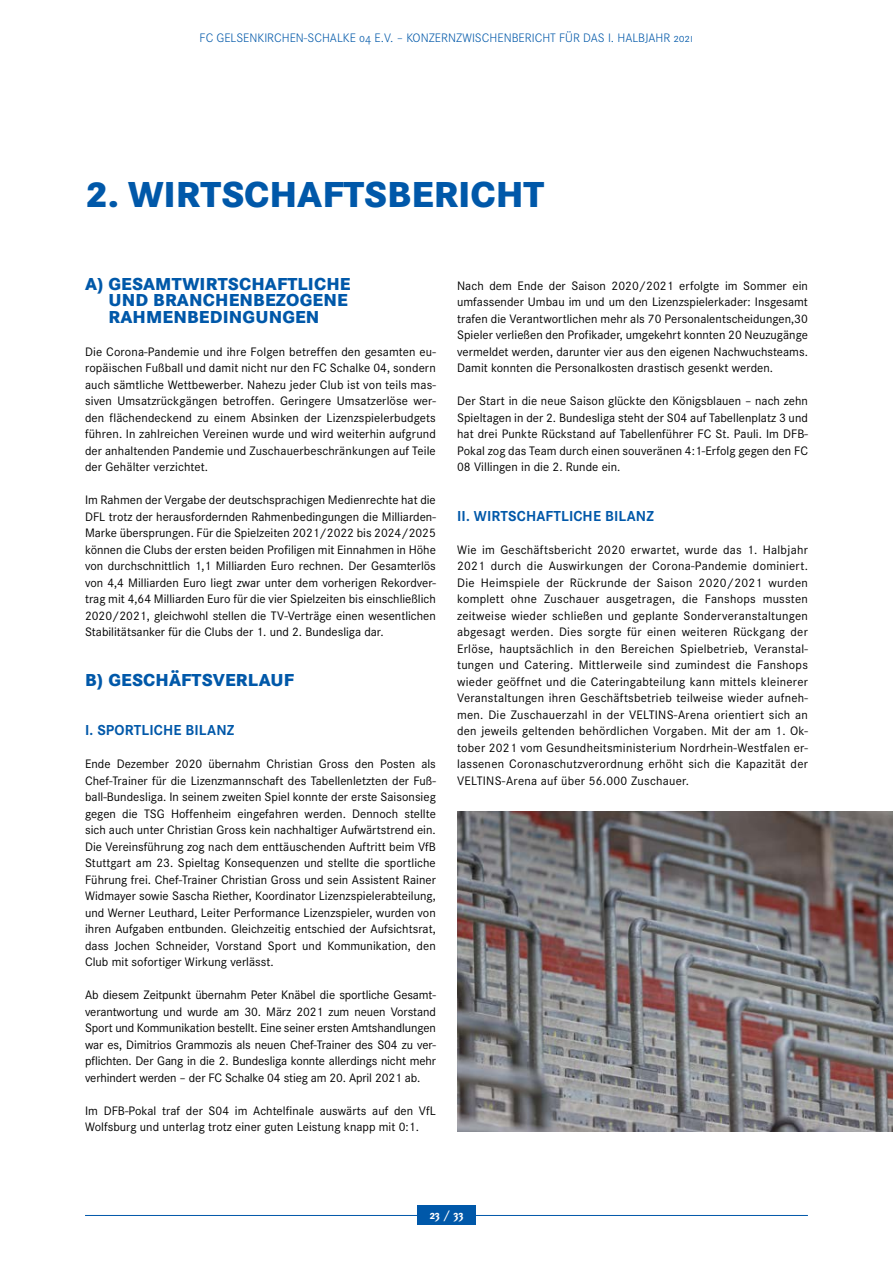
<style>
.page{position:relative;width:893px;height:1263px;background:#fff}
.page>*{position:absolute;margin:0;border:0;box-sizing:border-box;transform-origin:0 0}
.t1{font:800 37.5px "Corporate S";color:#0058a9}
.t2{font:800 18px/16.5px "Corporate S";letter-spacing:.01em;color:#0058a9}
.t3{font:700 15px "Corporate S";letter-spacing:.01em;color:#0058a9}
.t4{font:12.75px/16.5px "Corporate S";letter-spacing:.005em;color:#000;text-align:justify}
.t5{font:300 12.75px "Corporate SSC";color:#0058a9}
.t6{font:700 12.75px "Corporate SSC";color:#fff}
.s1{font-family:"Corporate S";font-weight:600}
</style>
<div class="page">
<hr style="left:85px;top:1215px;width:723px;height:1px;background:#0058a9">
<div style="left:417px;top:1206px;width:58px;height:19px;background:#0058a9"></div>
<img style="left:457px;top:811px;width:436px;height:320px">
<p class="t5" style="left:200px;top:31px;width:495px">FC GELSENKIRCHEN-SCHALKE 04 E.V. – KONZERNZWISCHENBERICHT FÜR DAS I. HALBJAHR 2021</p>
<h1 class="t1" style="left:85px;top:169px;width:461px">2. WIRTSCHAFTSBERICHT</h1>
<h2 class="t2" style="left:108px;top:275px;width:244px;text-indent:-23px">A) GESAMTWIRTSCHAFTLICHE<br>UND BRANCHENBEZOGENE<br>RAHMENBEDINGUNGEN</h2>
<p class="t4" style="left:85px;top:343px;width:352px">Die Corona-Pandemie und ihre Folgen betreffen den gesamten eu&shy;ropäischen Fußball und damit nicht nur den FC Schalke 04, sondern auch sämtliche Wettbewerber. Nahezu jeder Club ist von teils mas&shy;siven Umsatzrückgängen betroffen. Geringere Umsatzerlöse wer&shy;den flächendeckend zu einem Absinken der Lizenzspielerbudgets führen. In zahlreichen Vereinen wurde und wird weiterhin aufgrund der anhaltenden Pandemie und Zuschauerbeschränkungen auf Teile der Gehälter verzichtet.</p>
<p class="t4" style="left:85px;top:491px;width:352px">Im Rahmen der Vergabe der deutschsprachigen Medienrechte hat die DFL trotz der herausfordernden Rahmenbedingungen die Milliarden-Marke übersprungen. Für die Spielzeiten 2021/2022 bis 2024/2025 können die Clubs der ersten beiden Profiligen mit Einnahmen in Höhe von durchschnittlich 1,1 Milliarden Euro rechnen. Der Gesamterlös von 4,4 Milliarden Euro liegt zwar unter dem vorherigen Rekordver&shy;trag mit 4,64 Milliarden Euro für die vier Spielzeiten bis einschließlich 2020/2021, gleichwohl stellen die TV-Verträge einen wesentlichen Stabilitätsanker für die Clubs der 1. und 2. Bundesliga dar.</p>
<h2 class="t2" style="left:85px;top:671px;width:210px">B) GESCHÄFTSVERLAUF</h2>
<p class="t3" style="left:85px;top:720px;width:151px">I. SPORTLICHE BILANZ</p>
<p class="t4" style="left:85px;top:755px;width:352px">Ende Dezember 2020 übernahm Christian Gross den Posten als Chef-Trainer für die Lizenzmannschaft des Tabellenletzten der Fuß&shy;ball-Bundesliga. In seinem zweiten Spiel konnte der erste Saisonsieg gegen die TSG Hoffenheim eingefahren werden. Dennoch stellte sich auch unter Christian Gross kein nachhaltiger Aufwärtstrend ein.<br>Die Vereinsführung zog nach dem enttäuschenden Auftritt beim VfB Stuttgart am 23. Spieltag Konsequenzen und stellte die sportliche Führung frei. Chef-Trainer Christian Gross und sein Assistent Rainer Widmayer sowie Sascha Riether, Koordinator Lizenzspielerabteilung, und Werner Leuthard, Leiter Performance Lizenzspieler, wurden von ihren Aufgaben entbunden. Gleichzeitig entschied der Aufsichtsrat, dass Jochen Schneider, Vorstand Sport und Kommunikation, den Club mit sofortiger Wirkung verlässt.</p>
<p class="t4" style="left:85px;top:986px;width:352px">Ab diesem Zeitpunkt übernahm Peter Knäbel die sportliche Gesamt&shy;verantwortung und wurde am 30. März 2021 zum neuen Vorstand Sport und Kommunikation bestellt. Eine seiner ersten Amtshandlungen war es, Dimitrios Grammozis als neuen Chef-Trainer des S04 zu ver&shy;pflichten. Der Gang in die 2. Bundesliga konnte allerdings nicht mehr verhindert werden – der FC Schalke 04 stieg am 20. April 2021 ab.</p>
<p class="t4" style="left:85px;top:1102px;width:352px">Im DFB-Pokal traf der S04 im Achtelfinale auswärts auf den VfL<br>Wolfsburg und unterlag trotz einer guten Leistung knapp mit 0:1.</p>
<p class="t4" style="left:457px;top:277px;width:352px">Nach dem Ende der Saison 2020/2021 erfolgte im Sommer ein umfassender Umbau im und um den Lizenzspielerkader: Insgesamt trafen die Verantwortlichen mehr als 70 Personalentscheidungen,30<br>Spieler verließen den Profikader, umgekehrt konnten 20 Neuzugänge vermeldet werden, darunter vier aus den eigenen Nachwuchsteams.<br>Damit konnten die Personalkosten drastisch gesenkt werden.</p>
<p class="t4" style="left:457px;top:392px;width:352px">Der Start in die neue Saison glückte den Königsblauen – nach zehn Spieltagen in der 2. Bundesliga steht der S04 auf Tabellenplatz 3 und hat drei Punkte Rückstand auf Tabellenführer FC St. Pauli. Im DFB-Pokal zog das Team durch einen souveränen 4:1-Erfolg gegen den FC 08 Villingen in die 2. Runde ein.</p>
<p class="t3" style="left:457px;top:505px;width:198px">II. WIRTSCHAFTLICHE BILANZ</p>
<p class="t4" style="left:457px;top:541px;width:352px">Wie im Geschäftsbericht 2020 erwartet, wurde das 1. Halbjahr 2021 durch die Auswirkungen der Corona-Pandemie dominiert.<br>Die Heimspiele der Rückrunde der Saison 2020/2021 wurden komplett ohne Zuschauer ausgetragen, die Fanshops mussten zeitweise wieder schließen und geplante Sonderveranstaltungen abgesagt werden. Dies sorgte für einen weiteren Rückgang der Erlöse, hauptsächlich in den Bereichen Spielbetrieb, Veranstal&shy;tungen und Catering. Mittlerweile sind zumindest die Fanshops wieder geöffnet und die Cateringabteilung kann mittels kleinerer Veranstaltungen ihren Geschäftsbetrieb teilweise wieder aufneh&shy;men. Die Zuschauerzahl in der VELTINS-Arena orientiert sich an den jeweils geltenden behördlichen Vorgaben. Mit der am 1. Ok&shy;tober 2021 vom Gesundheitsministerium Nordrhein-Westfalen er&shy;lassenen Coronaschutzverordnung erhöht sich die Kapazität der VELTINS-Arena auf über 56.000 Zuschauer.</p>
<p class="t6" style="left:430px;top:1207px;width:35px">23 <span class="s1">/</span> 33</p>
</div>
